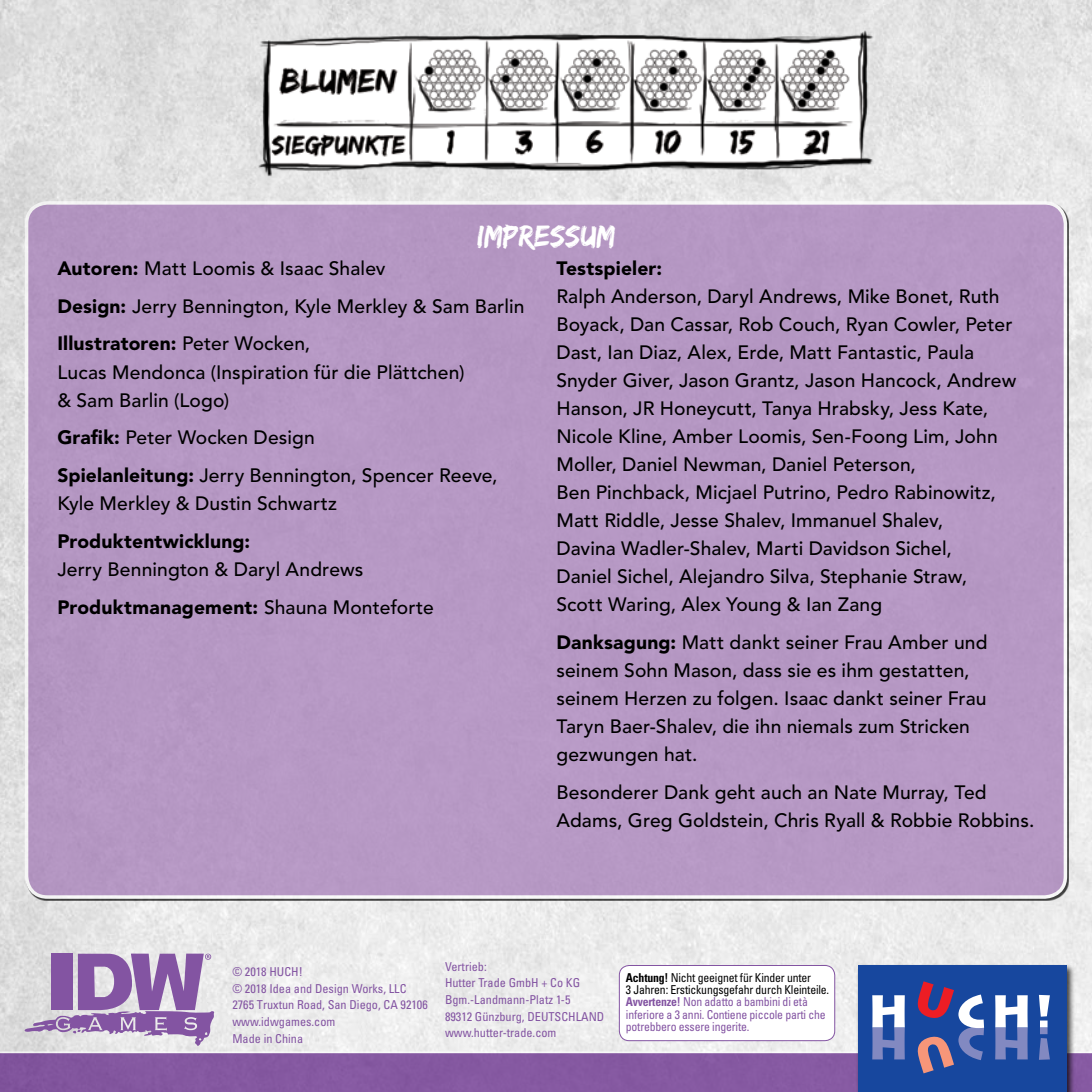
<style>
.page{position:relative;width:1092px;height:1092px;background:#fff}
.page>*{position:absolute;margin:0;border:0;box-sizing:border-box;transform-origin:0 0}
.t1{font:31.5px "Edo SZ";color:#fff}
.t2{font:500 19.25px/28px "Avenir";letter-spacing:.005em;color:#000}
.t3{font:900 19.25px "Avenir";letter-spacing:.01em;color:#000}
.t4{font:condensed 12.25px/16.6px "Univers";color:#8354a2}
.t5{font:condensed 12.25px/12.2px "Univers";color:#8354a2;scale:.96 1}
.s1{font-weight:900}
.s2{font-weight:700;color:#000}
.s3{color:#000}
.s4{font-weight:700}
</style>
<div class="page">
<img style="left:0;top:0;width:1091px;height:952px">
<div style="left:27px;top:203px;width:1038px;height:693px;background:#b898c7;border-radius:21px"></div>
<div style="left:25px;top:201px;width:1042px;height:697px;border:4px solid #fff;border-radius:21px"></div>
<svg style="left:0;top:952px;width:1091px;height:139px"></svg>
<img style="left:259px;top:31px;width:617px;height:151px">
<img style="left:1025px;top:0;width:66px;height:422px">
<h1 class="t1" style="left:477px;top:217px;width:140px">IMPRESSUM</h1>
<p class="t2" style="left:57px;top:249px;width:468px;line-height:38px"><span class="s1">Autoren:</span> Matt Loomis &amp; Isaac Shalev<br><span class="s1">Design:</span> Jerry Bennington, Kyle Merkley &amp; Sam Barlin<br><span class="s1">Illustratoren:</span> Peter Wocken,</p>
<p class="t2" style="left:57px;top:358px;width:408px">Lucas Mendonca (Inspiration für die Plättchen) &amp; Sam Barlin (Logo)</p>
<p class="t2" style="left:57px;top:419px;width:441px;line-height:38px"><span class="s1">Grafik:</span> Peter Wocken Design<br><span class="s1">Spielanleitung:</span> Jerry Bennington, Spencer Reeve,</p>
<p class="t2" style="left:57px;top:490px;width:281px">Kyle Merkley &amp; Dustin Schwartz</p>
<p class="t3" style="left:57px;top:530px;width:194px">Produktentwicklung:</p>
<p class="t2" style="left:57px;top:551px;width:378px;line-height:38px">Jerry Bennington &amp; Daryl Andrews<br><span class="s1">Produktmanagement:</span> Shauna Monteforte</p>
<p class="t3" style="left:556px;top:256px;width:107px">Testspieler:</p>
<p class="t2" style="left:556px;top:282px;width:461px">Ralph Anderson, Daryl Andrews, Mike Bonet, Ruth Boyack, Dan Cassar, Rob Couch, Ryan Cowler, Peter Dast, Ian Diaz, Alex, Erde, Matt Fantastic, Paula Snyder Giver, Jason Grantz, Jason Hancock, Andrew Hanson, JR Honeycutt, Tanya Hrabsky, Jess Kate, Nicole Kline, Amber Loomis, Sen-Foong Lim, John Moller, Daniel Newman, Daniel Peterson,<br>Ben Pinchback, Micjael Putrino, Pedro Rabinowitz, Matt Riddle, Jesse Shalev, Immanuel Shalev,<br>Davina Wadler-Shalev, Marti Davidson Sichel,<br>Daniel Sichel, Alejandro Silva, Stephanie Straw, Scott Waring, Alex Young &amp; Ian Zang</p>
<p class="t2" style="left:556px;top:628px;width:432px"><span class="s1">Danksagung:</span> Matt dankt seiner Frau Amber und seinem Sohn Mason, dass sie es ihm gestatten, seinem Herzen zu folgen. Isaac dankt seiner Frau Taryn Baer-Shalev, die ihn niemals zum Stricken gezwungen hat.</p>
<p class="t2" style="left:556px;top:778px;width:479px">Besonderer Dank geht auch an Nate Murray, Ted<br>Adams, Greg Goldstein, Chris Ryall &amp; Robbie Robbins.</p>
<p class="t4" style="left:445px;top:957px;width:161px">Vertrieb:<br>Hutter Trade GmbH + Co KG<br>Bgm.-Landmann-Platz 1-5<br>89312 Günzburg, DEUTSCHLAND www.hutter-trade.com</p>
<p class="t4" style="left:232px;top:963px;width:197px">© 2018 HUCH!<br>© 2018 Idea and Design Works, LLC<br>2765 Truxtun Road, San Diego, CA 92106 www.idwgames.com<br>Made in China</p>
<p class="t5" style="left:626px;top:971px;width:213px"><span class="s2">Achtung!</span> <span class="s3">Nicht geeignet für Kinder unter<br>3 Jahren: Erstickungsgefahr durch Kleinteile.<br></span><span class="s4">Avvertenze!</span> Non adatto a bambini di età inferiore a 3 anni. Contiene piccole parti che potrebbero essere ingerite.</p>
</div>
